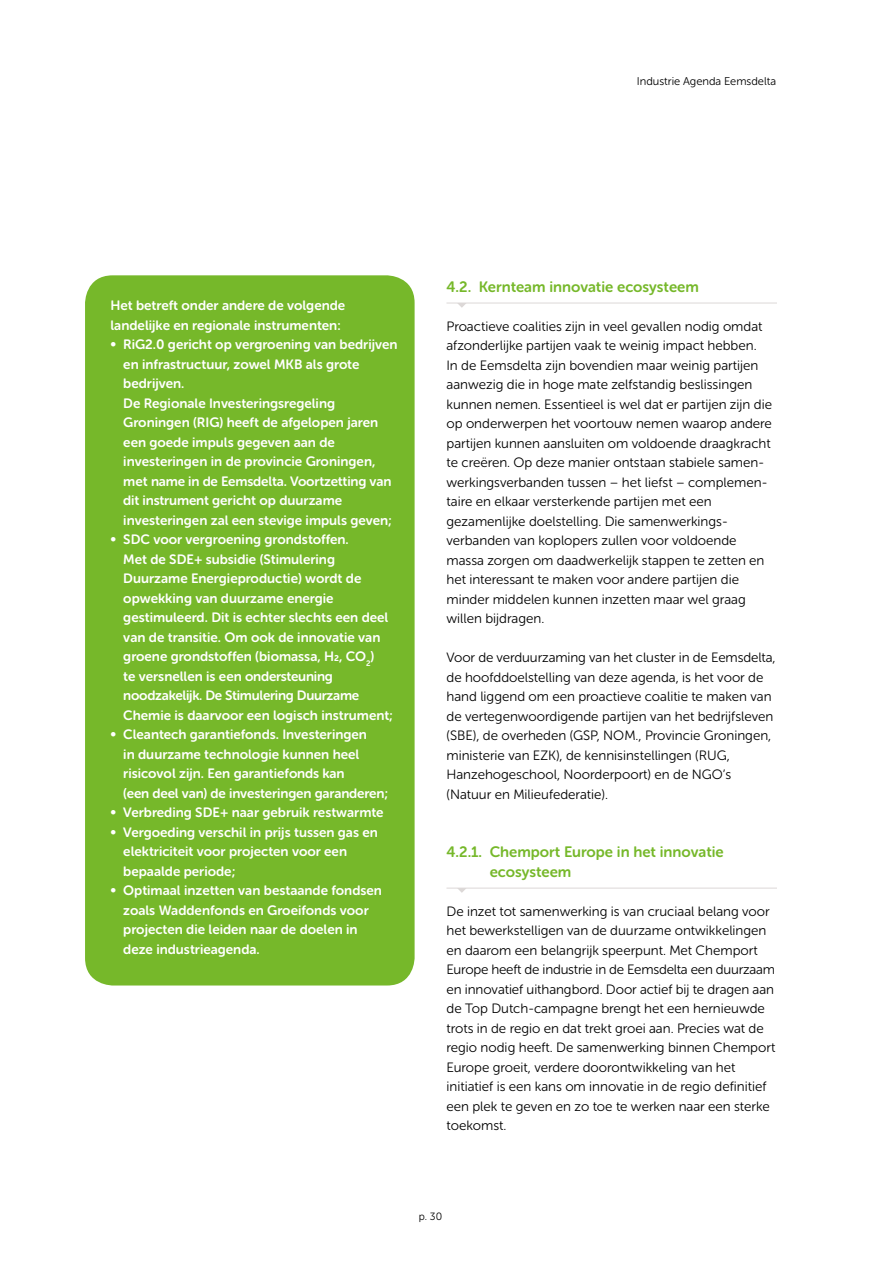
<style>
.page{position:relative;width:893px;height:1263px;background:#fff}
.page>*{position:absolute;margin:0;border:0;box-sizing:border-box;transform-origin:0 0}
.t1{font:15px/19.5px "Museo Sans Rounded 700";color:#76b82a}
.t2{font:13.5px/19.5px "Museo Sans Rounded 300";color:#000}
.t3{font:13.5px/19.5px "Museo Sans Rounded 700";color:#fff}
.t4{font:11.25px "Museo Sans Rounded 300";color:#000}
.t5{font:10.5px "Museo Sans Rounded 300";color:#000}
</style>
<div class="page">
<div style="left:85px;top:275px;width:330px;height:710px;background:#76b82a;border-radius:28px"></div>
<hr style="left:446px;top:303px;width:330px;height:1px;background:#dcd8d7">
<svg style="left:457px;top:303px;width:10px;height:5px"></svg>
<hr style="left:446px;top:888px;width:330px;height:1px;background:#dcd8d7">
<svg style="left:458px;top:888px;width:9px;height:5px"></svg>
<p class="t4" style="left:637px;top:75px;width:141px">Industrie Agenda Eemsdelta</p>
<p class="t3" style="left:111px;top:296px;width:236px">Het betreft onder andere de volgende landelijke en regionale instrumenten:</p>
<p class="t3" style="left:123px;top:335px;width:276px;text-indent:-13px">• RiG2.0 gericht op vergroening van bedrijven en infrastructuur, zowel MKB als grote bedrijven.<br>De Regionale Investeringsregeling Groningen (RIG) heeft de afgelopen jaren een goede impuls gegeven aan de investeringen in de provincie Groningen, met name in de Eemsdelta. Voortzetting van dit instrument gericht op duurzame investeringen zal een stevige impuls geven;</p>
<p class="t3" style="left:123px;top:530px;width:271px;text-indent:-13px">• SDC voor vergroening grondstoffen.<br>Met de SDE+ subsidie (Stimulering Duurzame Energieproductie) wordt de opwekking van duurzame energie gestimuleerd. Dit is echter slechts een deel van de transitie. Om ook de innovatie van groene grondstoffen (biomassa, H2, CO<sub>2</sub>)<br>te versnellen is een ondersteuning noodzakelijk. De Stimulering Duurzame Chemie is daarvoor een logisch instrument;</p>
<p class="t3" style="left:123px;top:725px;width:266px;text-indent:-13px">• Cleantech garantiefonds. Investeringen<br>in duurzame technologie kunnen heel risicovol zijn. Een garantiefonds kan<br>(een deel van) de investeringen garanderen;</p>
<p class="t3" style="left:111px;top:803px;width:275px">• Verbreding SDE+ naar gebruik restwarmte</p>
<p class="t3" style="left:123px;top:822px;width:256px;text-indent:-13px">• Vergoeding verschil in prijs tussen gas en elektriciteit voor projecten voor een bepaalde periode;</p>
<p class="t3" style="left:123px;top:881px;width:260px;text-indent:-13px">• Optimaal inzetten van bestaande fondsen zoals Waddenfonds en Groeifonds voor projecten die leiden naar de doelen in deze industrieagenda.</p>
<p class="t1" style="left:446px;top:277px;width:254px">4.2. Kernteam innovatie ecosysteem</p>
<p class="t2" style="left:446px;top:317px;width:327px">Proactieve coalities zijn in veel gevallen nodig omdat afzonderlijke partijen vaak te weinig impact hebben.<br>In de Eemsdelta zijn bovendien maar weinig partijen aanwezig die in hoge mate zelfstandig beslissingen kunnen nemen. Essentieel is wel dat er partijen zijn die op onderwerpen het voortouw nemen waarop andere partijen kunnen aansluiten om voldoende draagkracht te creëren. Op deze manier ontstaan stabiele samen&shy;werkingsverbanden tussen – het liefst – complemen&shy;taire en elkaar versterkende partijen met een gezamenlijke doelstelling. Die samenwerkings&shy;verbanden van koplopers zullen voor voldoende massa zorgen om daadwerkelijk stappen te zetten en het interessant te maken voor andere partijen die minder middelen kunnen inzetten maar wel graag willen bijdragen.</p>
<p class="t2" style="left:446px;top:648px;width:331px">Voor de verduurzaming van het cluster in de Eemsdelta, de hoofddoelstelling van deze agenda, is het voor de hand liggend om een proactieve coalitie te maken van de vertegenwoordigende partijen van het bedrijfsleven (SBE), de overheden (GSP, NOM., Provincie Groningen, ministerie van EZK), de kennisinstellingen (RUG, Hanzehogeschool, Noorderpoort) en de NGO’s (Natuur en Milieufederatie).</p>
<p class="t1" style="left:490px;top:843px;width:236px;text-indent:-43px">4.2.1. Chemport Europe in het innovatie ecosysteem</p>
<p class="t2" style="left:446px;top:902px;width:330px">De inzet tot samenwerking is van cruciaal belang voor het bewerkstelligen van de duurzame ontwikkelingen en daarom een belangrijk speerpunt. Met Chemport Europe heeft de industrie in de Eemsdelta een duurzaam en innovatief uithangbord. Door actief bij te dragen aan de Top Dutch-campagne brengt het een hernieuwde trots in de regio en dat trekt groei aan. Precies wat de regio nodig heeft. De samenwerking binnen Chemport Europe groeit, verdere doorontwikkeling van het initiatief is een kans om innovatie in de regio definitief een plek te geven en zo toe te werken naar een sterke toekomst.</p>
<p class="t5" style="left:419px;top:1210px;width:25px">p. 30</p>
</div>
